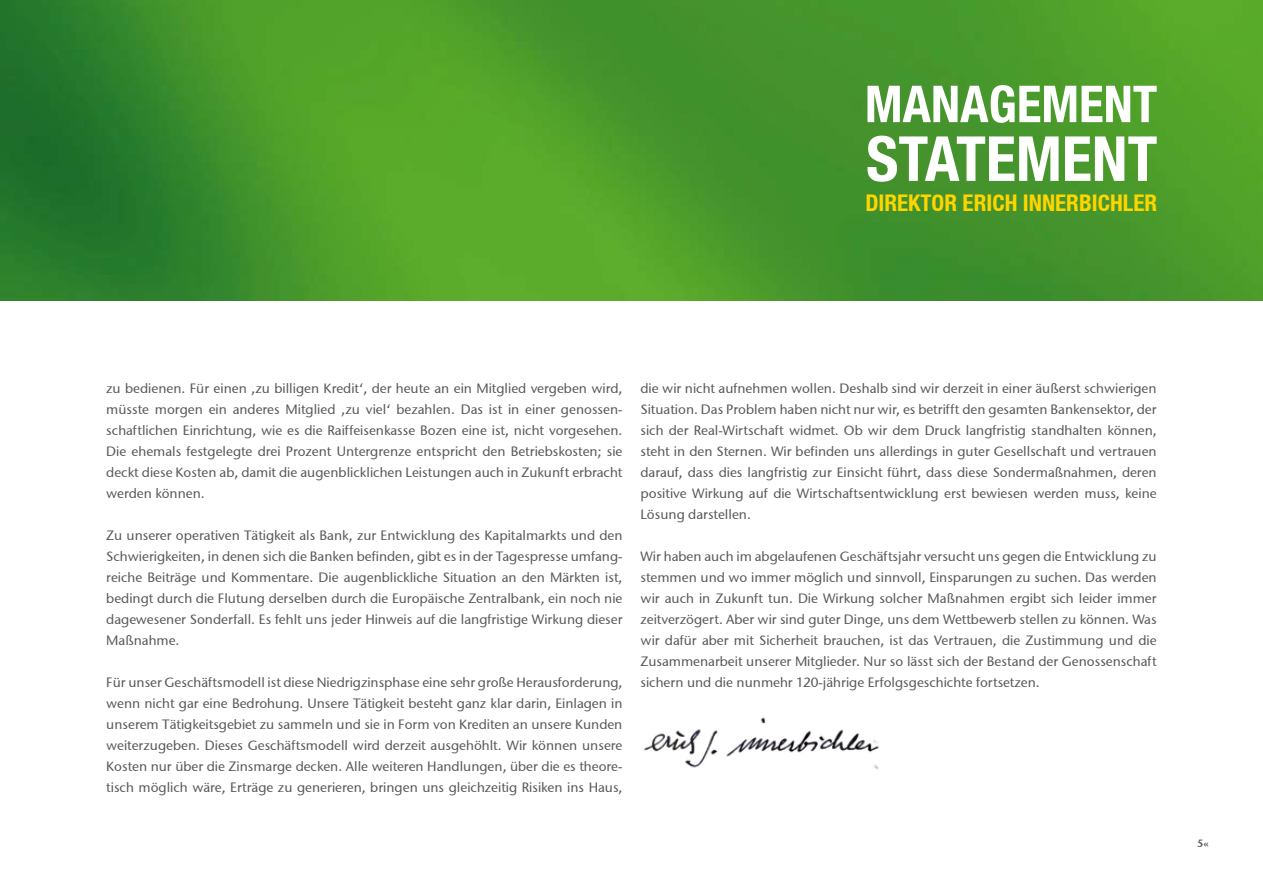
<style>
.page{position:relative;width:1263px;height:893px;background:#fff}
.page>*{position:absolute;margin:0;border:0;box-sizing:border-box;transform-origin:0 0}
.t1{font:700 condensed 22.95px "Helvetica Neue LT";color:#ffd500}
.t2{font:13.5px/21px "Stone Sans ITCTT Medium";color:#58585a;text-align:justify}
.t3{font:10.5px "Stone Sans Semi ITCTT";color:#58585a}
</style>
<div class="page">
<img style="left:0;top:0;width:1263px;height:300px">
<img style="left:644px;top:717px;width:235px;height:53px">
<svg style="left:867px;top:85px;width:290px;height:38px"></svg>
<svg style="left:867px;top:136px;width:290px;height:46px"></svg>
<h1 class="t1" style="left:865px;top:189px;width:293px">DIREKTOR ERICH INNERBICHLER</h1>
<p class="t2" style="left:106px;top:378px;width:518px">zu bedienen. Für einen ‚zu billigen Kredit‘, der heute an ein Mitglied vergeben wird, müsste morgen ein anderes Mitglied ‚zu viel‘ bezahlen. Das ist in einer genossen&shy;schaftlichen Einrichtung, wie es die Raiffeisenkasse Bozen eine ist, nicht vorgesehen.<br>Die ehemals festgelegte drei Prozent Untergrenze entspricht den Betriebskosten; sie deckt diese Kosten ab, damit die augenblicklichen Leistungen auch in Zukunft erbracht werden können.</p>
<p class="t2" style="left:106px;top:525px;width:518px">Zu unserer operativen Tätigkeit als Bank, zur Entwicklung des Kapitalmarkts und den Schwierigkeiten, in denen sich die Banken befinden, gibt es in der Tagespresse umfang&shy;reiche Beiträge und Kommentare. Die augenblickliche Situation an den Märkten ist, bedingt durch die Flutung derselben durch die Europäische Zentralbank, ein noch nie dagewesener Sonderfall. Es fehlt uns jeder Hinweis auf die langfristige Wirkung dieser Maßnahme.</p>
<p class="t2" style="left:106px;top:672px;width:518px">Für unser Geschäftsmodell ist diese Niedrigzinsphase eine sehr große Herausforderung, wenn nicht gar eine Bedrohung. Unsere Tätigkeit besteht ganz klar darin, Einlagen in unserem Tätigkeitsgebiet zu sammeln und sie in Form von Krediten an unsere Kunden weiterzugeben. Dieses Geschäftsmodell wird derzeit ausgehöhlt. Wir können unsere Kosten nur über die Zinsmarge decken. Alle weiteren Handlungen, über die es theore&shy;tisch möglich wäre, Erträge zu generieren, bringen uns gleichzeitig Risiken ins Haus,</p>
<p class="t2" style="left:640px;top:378px;width:518px">die wir nicht aufnehmen wollen. Deshalb sind wir derzeit in einer äußerst schwierigen Situation. Das Problem haben nicht nur wir, es betrifft den gesamten Bankensektor, der sich der Real-Wirtschaft widmet. Ob wir dem Druck langfristig standhalten können, steht in den Sternen. Wir befinden uns allerdings in guter Gesellschaft und vertrauen darauf, dass dies langfristig zur Einsicht führt, dass diese Sondermaßnahmen, deren positive Wirkung auf die Wirtschaftsentwicklung erst bewiesen werden muss, keine Lösung darstellen.</p>
<p class="t2" style="left:640px;top:546px;width:518px">Wir haben auch im abgelaufenen Geschäftsjahr versucht uns gegen die Entwicklung zu stemmen und wo immer möglich und sinnvoll, Einsparungen zu suchen. Das werden wir auch in Zukunft tun. Die Wirkung solcher Maßnahmen ergibt sich leider immer zeitverzögert. Aber wir sind guter Dinge, uns dem Wettbewerb stellen zu können. Was wir dafür aber mit Sicherheit brauchen, ist das Vertrauen, die Zustimmung und die Zusammenarbeit unserer Mitglieder. Nur so lässt sich der Bestand der Genossenschaft sichern und die nunmehr 120-jährige Erfolgsgeschichte fortsetzen.</p>
<p class="t3" style="left:1197px;top:837px;width:13px">5«</p>
</div>
